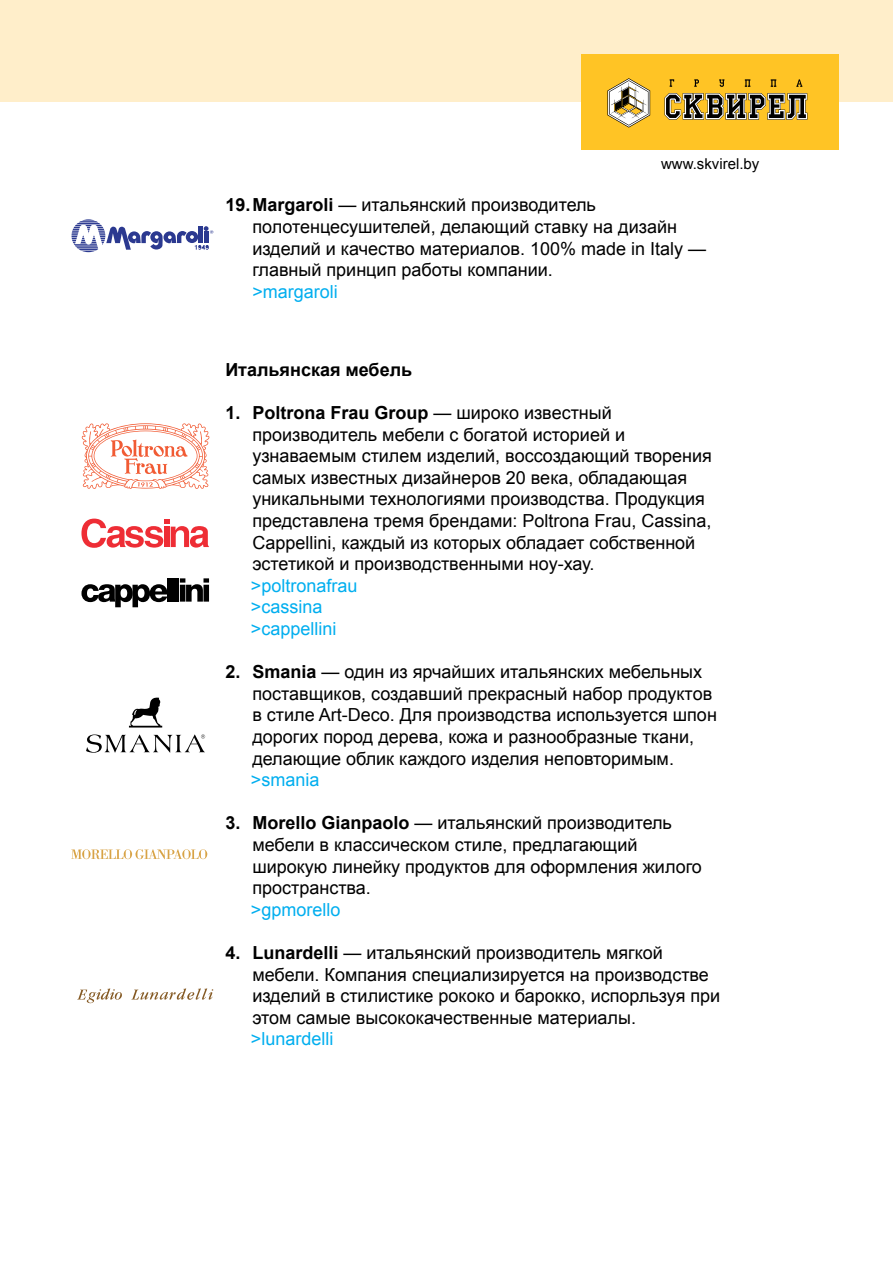
<style>
.page{position:relative;width:893px;height:1263px;background:#fff}
.page>*{position:absolute;margin:0;border:0;box-sizing:border-box;transform-origin:0 0}
.t1{font:18px/21.6px "Arial";color:#000}
.t2{font:18px/21.6px "Arial";color:#00aeef}
.t3{font:700 18px "Arial";color:#000}
.t4{font:15px "Arial";color:#000}
.s1{font-weight:700}
</style>
<div class="page">
<div style="left:0;top:0;width:893px;height:102px;background:#ffeeca"></div>
<div style="left:582px;top:54px;width:257px;height:95px;background:#ffc425"></div>
<svg style="left:607px;top:78px;width:43px;height:50px"></svg>
<svg style="left:670px;top:79px;width:4px;height:8px"></svg>
<svg style="left:694px;top:79px;width:5px;height:8px"></svg>
<svg style="left:719px;top:79px;width:5px;height:8px"></svg>
<svg style="left:745px;top:79px;width:5px;height:8px"></svg>
<svg style="left:771px;top:79px;width:5px;height:8px"></svg>
<svg style="left:796px;top:79px;width:6px;height:8px"></svg>
<svg style="left:664px;top:93px;width:143px;height:27px"></svg>
<svg style="left:81px;top:584px;width:86px;height:23px"></svg>
<div style="left:167px;top:578px;width:6px;height:24px;background:#000"></div>
<div style="left:174px;top:578px;width:5px;height:24px;background:#000"></div>
<svg style="left:180px;top:578px;width:29px;height:24px"></svg>
<svg style="left:81px;top:519px;width:128px;height:29px"></svg>
<svg style="left:77px;top:988px;width:45px;height:15px"></svg>
<svg style="left:131px;top:988px;width:82px;height:12px"></svg>
<svg style="left:71px;top:849px;width:136px;height:10px"></svg>
<svg style="left:82px;top:423px;width:127px;height:65px"></svg>
<svg style="left:129px;top:697px;width:33px;height:30px"></svg>
<svg style="left:86px;top:734px;width:119px;height:19px"></svg>
<svg style="left:72px;top:219px;width:141px;height:33px"></svg>
<p class="t4" style="left:661px;top:154px;width:100px">www.skvirel.by</p>
<p class="t1" style="left:252px;top:195px;width:455px;text-indent:-27px"><span class="s1">19.Margaroli</span> — итальянский производитель полотенцесушителей, делающий ставку на дизайн изделий и качество материалов. 100% made in Italy — главный принцип работы компании.</p>
<p class="t2" style="left:252px;top:281px;width:87px">&gt;margaroli</p>
<p class="t3" style="left:225px;top:357px;width:188px">Итальянская мебель</p>
<p class="t1" style="left:252px;top:402px;width:461px;text-indent:-27px"><span class="s1">1. Poltrona Frau Group</span> — широко известный производитель мебели с богатой историей и узнаваемым стилем изделий, воссоздающий творения самых известных дизайнеров 20 века, обладающая уникальными технологиями производства. Продукция представлена тремя брендами: Poltrona Frau, Cassina, Cappellini, каждый из которых обладает собственной эстетикой и производственными ноу-хау.</p>
<p class="t2" style="left:251px;top:575px;width:108px">&gt;poltronafrau &gt;cassina &gt;cappellini</p>
<p class="t1" style="left:252px;top:661px;width:466px;text-indent:-27px"><span class="s1">2. Smania</span> — один из ярчайших итальянских мебельных поставщиков, создавший прекрасный набор продуктов в стиле Art-Deco. Для производства используется шпон дорогих пород дерева, кожа и разнообразные ткани, делающие облик каждого изделия неповторимым.</p>
<p class="t2" style="left:251px;top:769px;width:70px">&gt;smania</p>
<p class="t1" style="left:252px;top:812px;width:451px;text-indent:-27px"><span class="s1">3. Morello Gianpaolo</span> — итальянский производитель мебели в классическом стиле, предлагающий широкую линейку продуктов для оформления жилого пространства.</p>
<p class="t2" style="left:251px;top:899px;width:91px">&gt;gpmorello</p>
<p class="t1" style="left:252px;top:942px;width:469px;text-indent:-27px"><span class="s1">4. Lunardelli</span> — итальянский производитель мягкой мебели. Компания специализируется на производстве изделий в стилистике рококо и барокко, испорльзуя при этом самые высококачественные материалы.</p>
<p class="t2" style="left:251px;top:1028px;width:84px">&gt;lunardelli</p>
</div>
